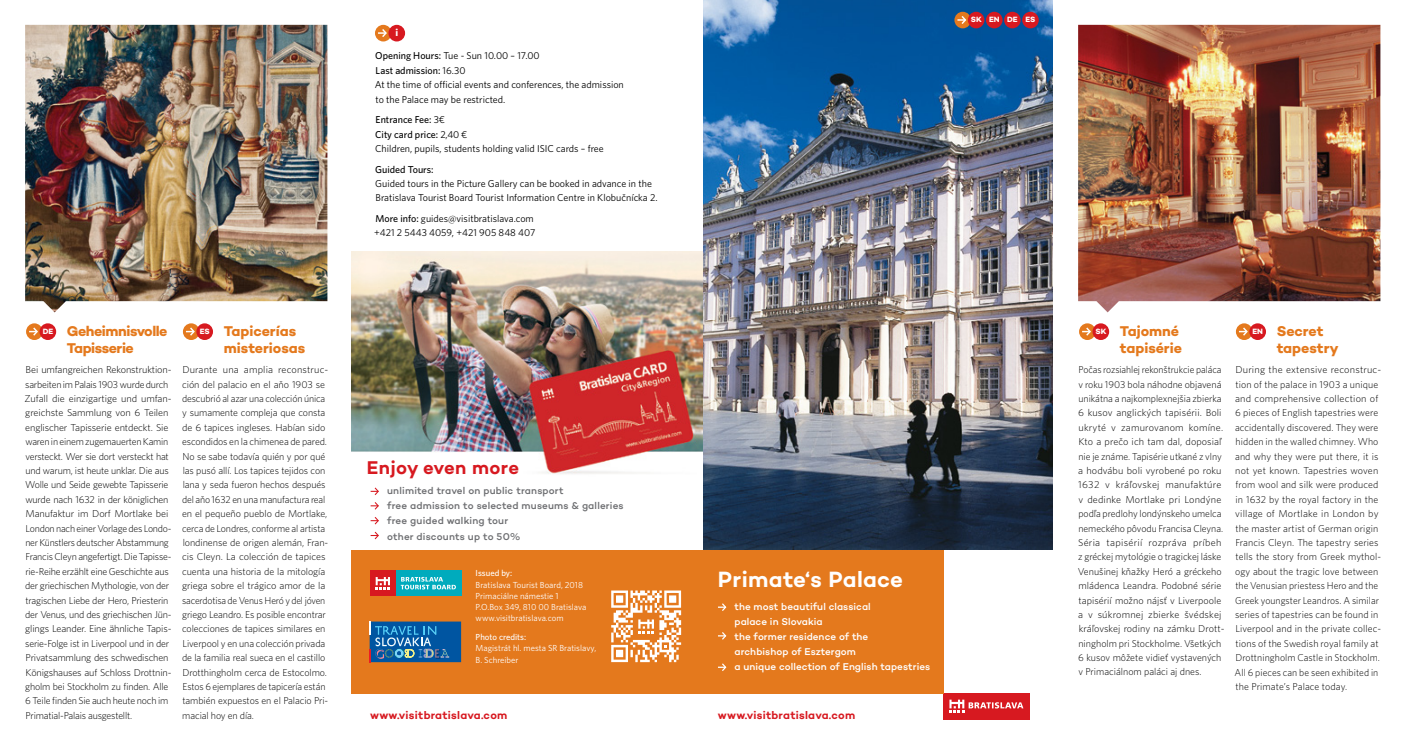
<style>
.page{position:relative;width:1404px;height:745px;background:#fff}
.page>*{position:absolute;margin:0;border:0;box-sizing:border-box;transform-origin:0 0}
.t1{font:600 22.5px "Campton";letter-spacing:.01em;color:#fff}
.t2{font:600 18.75px "Campton";letter-spacing:.015em;color:#d71920}
.t3{font:700 14.38px/17.5px "Campton";letter-spacing:-.01em;color:#e4791d}
.t4{font:700 14.38px/17.5px "Campton";letter-spacing:-.035em;color:#e4791d}
.t5{font:600 11.25px "Campton";letter-spacing:.025em;color:#d71920}
.t6{font:300 10px/14.4px "Whitney";letter-spacing:-.005em;color:#000}
.t7{font:10px/14.4px "Whitney";color:#000}
.t8{font:500 10px/15px "Campton";letter-spacing:.005em;color:#fff}
.t9{font:500 10px/15.2px "Campton";letter-spacing:.015em;color:#6d6e71}
.t10{font:500 10px "Whitney";color:#000}
.t11{font:700 10px "Campton";color:#fff}
.t12{font:8.75px/11.2px "Whitney";color:#fff}
.t13{font:500 8.75px "Whitney";color:#fff}
.t14{font:700 7.75px "Campton";letter-spacing:-.005em;color:#fff}
.s1{font-weight:500}
</style>
<div class="page">
<img style="left:351px;top:252px;width:352px;height:222px">
<img style="left:703px;top:0;width:349px;height:549px">
<img style="left:25px;top:25px;width:302px;height:287px">
<img style="left:1078px;top:25px;width:302px;height:287px">
<svg style="left:26px;top:323px;width:17px;height:17px"></svg>
<svg style="left:1078px;top:323px;width:17px;height:17px"></svg>
<svg style="left:183px;top:323px;width:16px;height:17px"></svg>
<div style="left:375px;top:25px;width:16px;height:16px;background:#e4791d;border-radius:50%"></div>
<svg style="left:1235px;top:323px;width:17px;height:17px"></svg>
<div style="left:40px;top:323px;width:16px;height:17px;background:#d71920;border-radius:50%"></div>
<div style="left:1092px;top:323px;width:17px;height:17px;background:#d71920;border-radius:50%"></div>
<div style="left:196px;top:323px;width:17px;height:17px;background:#d71920;border-radius:50%"></div>
<div style="left:388px;top:25px;width:17px;height:16px;background:#d71920;border-radius:50%"></div>
<div style="left:1249px;top:323px;width:16px;height:17px;background:#d71920;border-radius:50%"></div>
<svg style="left:29px;top:326px;width:10px;height:11px"></svg>
<svg style="left:1081px;top:326px;width:10px;height:11px"></svg>
<svg style="left:186px;top:326px;width:10px;height:11px"></svg>
<svg style="left:378px;top:29px;width:9px;height:8px"></svg>
<svg style="left:1238px;top:326px;width:10px;height:11px"></svg>
<div style="left:943px;top:692px;width:86px;height:26px;background:#d71920"></div>
<svg style="left:949px;top:699px;width:74px;height:13px"></svg>
<div style="left:351px;top:549px;width:592px;height:143px;background:#e4791d"></div>
<svg style="left:718px;top:603px;width:9px;height:8px"></svg>
<svg style="left:718px;top:632px;width:9px;height:8px"></svg>
<svg style="left:718px;top:663px;width:9px;height:8px"></svg>
<svg style="left:611px;top:590px;width:70px;height:71px"></svg>
<svg style="left:370px;top:487px;width:9px;height:53px"></svg>
<svg style="left:954px;top:12px;width:16px;height:16px"></svg>
<div style="left:967px;top:12px;width:17px;height:16px;background:#d71920;border-radius:50%"></div>
<div style="left:985px;top:12px;width:17px;height:16px;background:#d71920;border-radius:50%"></div>
<div style="left:1003px;top:12px;width:17px;height:16px;background:#d71920;border-radius:50%"></div>
<div style="left:1022px;top:12px;width:16px;height:16px;background:#d71920;border-radius:50%"></div>
<svg style="left:957px;top:14px;width:10px;height:12px"></svg>
<svg style="left:369px;top:621px;width:92px;height:40px;background:#236ca8"></svg>
<div style="left:395px;top:570px;width:66px;height:25px;background:#00abbd"></div>
<div style="left:370px;top:570px;width:25px;height:25px;background:#d71920"></div>
<svg style="left:375px;top:577px;width:15px;height:12px"></svg>
<svg style="left:401px;top:576px;width:55px;height:13px"></svg>
<p class="t11" style="left:395px;top:27px;width:4px">i</p>
<p class="t7" style="left:374px;top:48px;width:251px"><span class="s1">Opening Hours:</span> Tue - Sun 10.00 – 17.00<br><span class="s1">Last admission:</span> 16.30<br>At the time of official events and conferences, the admission to the Palace may be restricted.</p>
<p class="t7" style="left:375px;top:112px;width:230px"><span class="s1">Entrance Fee:</span> 3€<br><span class="s1">City card price:</span> 2,40 €<br>Children, pupils, students holding valid ISIC cards – free</p>
<p class="t10" style="left:375px;top:162px;width:60px">Guided Tours:</p>
<p class="t7" style="left:375px;top:176px;width:284px">Guided tours in the Picture Gallery can be booked in advance in the<br>Bratislava Tourist Board Tourist Information Centre in Klobučnícka 2.</p>
<p class="t7" style="left:374px;top:211px;width:163px"><span class="s1">More info:</span> guides@visitbratislava.com +421 2 5443 4059, +421 905 848 407</p>
<p class="t14" style="left:970px;top:15px;width:66px">SK EN DE ES</p>
<h3 class="t4" style="left:67px;top:322px;width:102px">Geheimnisvolle<br>Tapisserie</h3>
<h3 class="t3" style="left:1119px;top:322px;width:64px">Tajomné tapisérie</h3>
<h3 class="t3" style="left:224px;top:322px;width:83px">Tapicerías misteriosas</h3>
<h3 class="t3" style="left:1276px;top:322px;width:64px">Secret tapestry</h3>
<p class="t14" style="left:43px;top:326px;width:12px">DE</p>
<p class="t14" style="left:200px;top:326px;width:11px">ES</p>
<p class="t14" style="left:1095px;top:326px;width:12px">SK</p>
<p class="t14" style="left:1252px;top:326px;width:12px">EN</p>
<p class="t6" style="left:25px;top:362px;width:148px">Bei umfangreichen Rekonstruktion&shy;sarbeiten im Palais 1903 wurde durch Zufall die einzigartige und umfan&shy;greichste Sammlung von 6 Teilen englischer Tapisserie entdeckt. Sie waren in einem zugemauerten Kamin versteckt. Wer sie dort versteckt hat und warum, ist heute unklar. Die aus Wolle und Seide gewebte Tapisserie wurde nach 1632 in der königlichen Manufaktur im Dorf Mortlake bei London nach einer Vorlage des Londo&shy;ner Künstlers deutscher Abstammung Francis Cleyn angefertigt. Die Tapisse&shy;rie-Reihe erzählt eine Geschichte aus der griechischen Mythologie, von der tragischen Liebe der Hero, Priesterin der Venus, und des griechischen Jün&shy;glings Leander. Eine ähnliche Tapis&shy;serie-Folge ist in Liverpool und in der Privatsammlung des schwedischen Königshauses auf Schloss Drottnin&shy;gholm bei Stockholm zu finden. Alle 6 Teile finden Sie auch heute noch im Primatial-Palais ausgestellt.</p>
<p class="t6" style="left:1077px;top:362px;width:148px">Počas rozsiahlej rekonštrukcie paláca v roku 1903 bola náhodne objavená unikátna a najkomplexnejšia zbierka 6 kusov anglických tapisérii. Boli ukryté v zamurovanom komíne.<br>Kto a prečo ich tam dal, doposiaľ nie je známe. Tapisérie utkané z vlny a hodvábu boli vyrobené po roku 1632 v kráľovskej manufaktúre v dedinke Mortlake pri Londýne podľa predlohy londýnskeho umelca nemeckého pôvodu Francisa Cleyna.<br>Séria tapisérií rozpráva príbeh z gréckej mytológie o tragickej láske Venušinej kňažky Heró a gréckeho mládenca Leandra. Podobné série tapisérií možno nájsť v Liverpoole a v súkromnej zbierke švédskej kráľovskej rodiny na zámku Drott&shy;ningholm pri Stockholme. Všetkých 6 kusov môžete vidieť vystavených v Primaciálnom paláci aj dnes.</p>
<p class="t6" style="left:182px;top:362px;width:148px">Durante una amplia reconstruc&shy;ción del palacio en el aňo 1903 se descubrió al azar una colección única y sumamente compleja que consta de 6 tapices ingleses. Habían sido escondidos en la chimenea de pared.<br>No se sabe todavía quién y por qué las pusó allí. Los tapices tejidos con lana y seda fueron hechos después del aňo 1632 en una manufactura real en el pequeño pueblo de Mortlake, cerca de Londres, conforme al artista londinense de origen alemán, Fran&shy;cis Cleyn. La colección de tapices cuenta una historia de la mitología griega sobre el trágico amor de la sacerdotisa de Venus Heró y del jóven griego Leandro. Es posible encontrar colecciones de tapices similares en Liverpool y en una colección privada de la familia real sueca en el castillo Drotthingholm cerca de Estocolmo.<br>Estos 6 ejemplares de tapicería están también expuestos en el Palacio Pri&shy;macial hoy en día.</p>
<p class="t6" style="left:1234px;top:362px;width:148px">During the extensive reconstruc&shy;tion of the palace in 1903 a unique and comprehensive collection of 6 pieces of English tapestries were accidentally discovered. They were hidden in the walled chimney. Who and why they were put there, it is not yet known. Tapestries woven from wool and silk were produced in 1632 by the royal factory in the village of Mortlake in London by the master artist of German origin Francis Cleyn. The tapestry series tells the story from Greek mythol&shy;ogy about the tragic love between the Venusian priestess Hero and the Greek youngster Leandros. A similar series of tapestries can be found in Liverpool and in the private collec&shy;tions of the Swedish royal family at Drottningholm Castle in Stockholm.<br>All 6 pieces can be seen exhibited in the Primate’s Palace today.</p>
<h2 class="t2" style="left:367px;top:455px;width:154px">Enjoy even more</h2>
<p class="t9" style="left:387px;top:482px;width:238px">unlimited travel on public transport<br>free admission to selected museums &amp; galleries free guided walking tour<br>other discounts up to 50%</p>
<p class="t13" style="left:475px;top:567px;width:38px">Issued by:</p>
<p class="t12" style="left:475px;top:578px;width:112px">Bratislava Tourist Board, 2018<br>Primaciálne námestie 1<br>P.O.Box 349, 810 00 Bratislava www.visitbratislava.com</p>
<p class="t13" style="left:475px;top:630px;width:52px">Photo credits:</p>
<p class="t12" style="left:475px;top:642px;width:122px">Magistrát hl. mesta SR Bratislavy,<br>B. Schreiber</p>
<h1 class="t1" style="left:718px;top:565px;width:186px">Primate‘s Palace</h1>
<p class="t8" style="left:734px;top:598px;width:197px">the most beautiful classical<br>palace in Slovakia<br>the former residence of the<br>archbishop of Esztergom<br>a unique collection of English tapestries</p>
<p class="t5" style="left:370px;top:707px;width:139px">www.visitbratislava.com</p>
<p class="t5" style="left:718px;top:707px;width:139px">www.visitbratislava.com</p>
</div>
